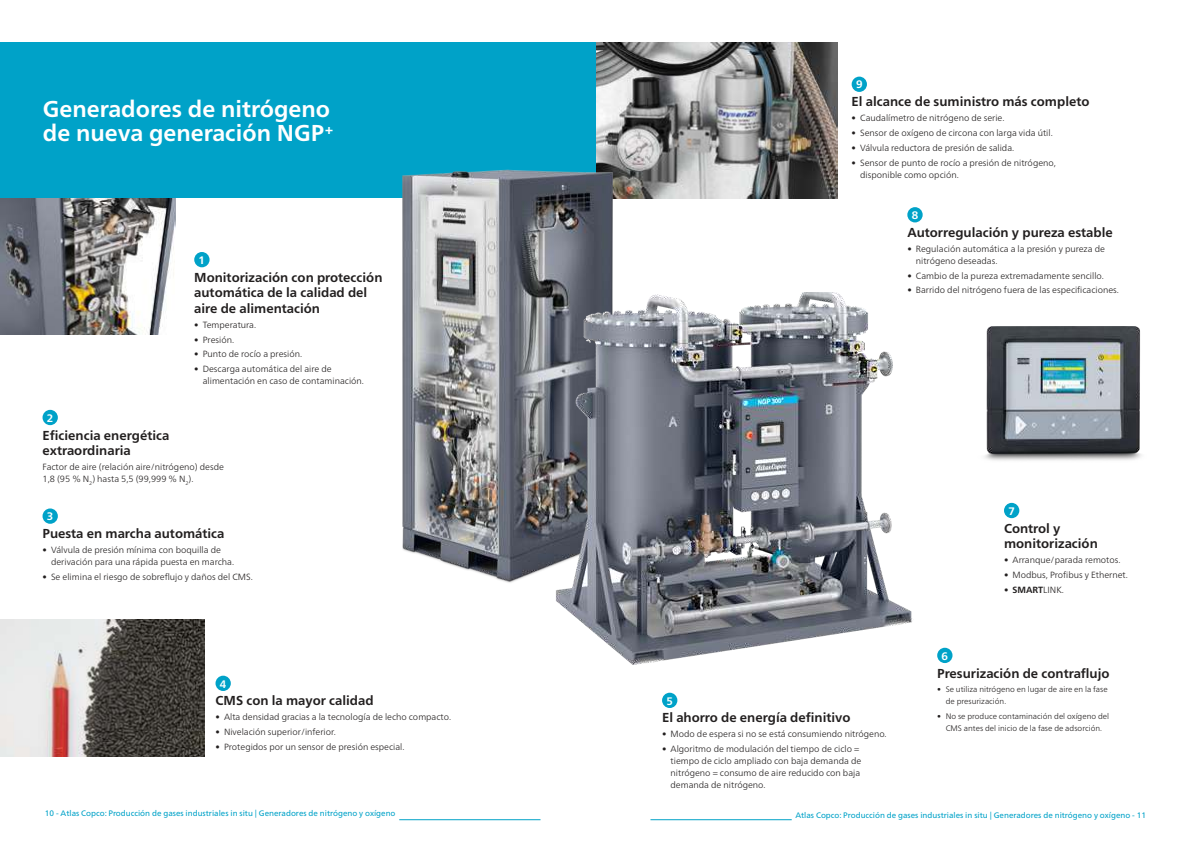
<style>
.page{position:relative;width:1191px;height:842px;background:#fff}
.page>*{position:absolute;margin:0;border:0;box-sizing:border-box;transform-origin:0 0}
.t1{font:700 23px/24px "Neue Frutiger World";color:#fff}
.t2{font:700 13px/15.6px "Neue Frutiger World";color:#221f1f}
.t3{font:700 10.9px "Neue Frutiger World";color:#fff}
.t4{font:300 9px/12px "Neue Frutiger World";color:#221f1f}
.t5{font:8px "Neue Frutiger World";color:#00a2c8}
.t6{font:300 8px/12px "Neue Frutiger World";color:#221f1f}
.s1{font-weight:700}
</style>
<div class="page">
<img style="left:595px;top:43px;width:242px;height:155px">
<div style="left:0;top:43px;width:595px;height:155px;background:#00a2c8"></div>
<img style="left:984px;top:327px;width:158px;height:134px">
<img style="left:402px;top:106px;width:277px;height:477px">
<img style="left:0;top:198px;width:176px;height:136px">
<img style="left:0;top:619px;width:204px;height:138px">
<img style="left:529px;top:292px;width:383px;height:373px">
<hr style="left:399px;top:819px;width:141px;height:1px;background:#00a2c8">
<hr style="left:650px;top:819px;width:141px;height:1px;background:#00a2c8">
<div style="left:194px;top:252px;width:15px;height:15px;background:#00a2c8;border-radius:50%"></div>
<div style="left:215px;top:676px;width:16px;height:15px;background:#00a2c8;border-radius:50%"></div>
<div style="left:43px;top:508px;width:15px;height:16px;background:#00a2c8;border-radius:50%"></div>
<div style="left:907px;top:207px;width:15px;height:15px;background:#00a2c8;border-radius:50%"></div>
<div style="left:851px;top:77px;width:16px;height:15px;background:#00a2c8;border-radius:50%"></div>
<div style="left:1004px;top:503px;width:15px;height:15px;background:#00a2c8;border-radius:50%"></div>
<div style="left:937px;top:648px;width:15px;height:15px;background:#00a2c8;border-radius:50%"></div>
<div style="left:662px;top:693px;width:15px;height:15px;background:#00a2c8;border-radius:50%"></div>
<div style="left:43px;top:410px;width:15px;height:15px;background:#00a2c8;border-radius:50%"></div>
<h1 class="t1" style="left:43px;top:98px;width:292px">Generadores de nitrógeno de nueva generación NGP <sup>+</sup></h1>
<p class="t3" style="left:199px;top:255px;width:8px">1</p>
<p class="t3" style="left:47px;top:412px;width:8px">2</p>
<h2 class="t2" style="left:194px;top:270px;width:190px">Monitorización con protección automática de la calidad del aire de alimentación</h2>
<p class="t4" style="left:194px;top:319px;width:63px">• Temperatura.</p>
<p class="t4" style="left:194px;top:334px;width:41px">• Presión.</p>
<p class="t4" style="left:194px;top:349px;width:109px">• Punto de rocío a presión.</p>
<p class="t4" style="left:203px;top:363px;width:163px;text-indent:-9px">• Descarga automática del aire de alimentación en caso de contaminación.</p>
<h2 class="t2" style="left:43px;top:428px;width:128px">Eficiencia energética extraordinaria</h2>
<p class="t4" style="left:43px;top:461px;width:183px">Factor de aire (relación aire/nitrógeno) desde<br>1,8 (95 % N<sub>2</sub>) hasta 5,5 (99,999 % N<sub>2</sub>).</p>
<p class="t3" style="left:47px;top:511px;width:8px">3</p>
<h2 class="t2" style="left:43px;top:526px;width:183px">Puesta en marcha automática</h2>
<p class="t4" style="left:51px;top:544px;width:185px;text-indent:-9px">• Válvula de presión mínima con boquilla de derivación para una rápida puesta en marcha.</p>
<p class="t4" style="left:43px;top:571px;width:212px">• Se elimina el riesgo de sobreflujo y daños del CMS.</p>
<p class="t3" style="left:220px;top:678px;width:8px">4</p>
<h2 class="t2" style="left:215px;top:693px;width:160px">CMS con la mayor calidad</h2>
<p class="t4" style="left:215px;top:711px;width:237px">• Alta densidad gracias a la tecnología de lecho compacto.</p>
<p class="t4" style="left:215px;top:726px;width:122px">• Nivelación superior/inferior.</p>
<p class="t4" style="left:215px;top:741px;width:191px">• Protegidos por un sensor de presión especial.</p>
<p class="t3" style="left:856px;top:79px;width:8px">9</p>
<h2 class="t2" style="left:851px;top:94px;width:239px">El alcance de suministro más completo</h2>
<p class="t4" style="left:851px;top:112px;width:154px">• Caudalímetro de nitrógeno de serie.</p>
<p class="t4" style="left:851px;top:127px;width:203px">• Sensor de oxígeno de circona con larga vida útil.</p>
<p class="t4" style="left:851px;top:142px;width:164px">• Válvula reductora de presión de salida.</p>
<p class="t4" style="left:860px;top:157px;width:197px;text-indent:-9px">• Sensor de punto de rocío a presión de nitrógeno, disponible como opción.</p>
<p class="t3" style="left:911px;top:210px;width:8px">8</p>
<h2 class="t2" style="left:907px;top:225px;width:207px">Autorregulación y pureza estable</h2>
<p class="t4" style="left:916px;top:243px;width:191px;text-indent:-9px">• Regulación automática a la presión y pureza de nitrógeno deseadas.</p>
<p class="t4" style="left:907px;top:270px;width:198px">• Cambio de la pureza extremadamente sencillo.</p>
<p class="t4" style="left:907px;top:285px;width:213px">• Barrido del nitrógeno fuera de las especificaciones.</p>
<p class="t3" style="left:1008px;top:505px;width:8px">7</p>
<p class="t3" style="left:666px;top:695px;width:8px">5</p>
<h2 class="t2" style="left:662px;top:710px;width:190px">El ahorro de energía definitivo</h2>
<p class="t4" style="left:662px;top:728px;width:226px">• Modo de espera si no se está consumiendo nitrógeno.</p>
<p class="t4" style="left:670px;top:743px;width:192px;text-indent:-9px">• Algoritmo de modulación del tiempo de ciclo = tiempo de ciclo ampliado con baja demanda de nitrógeno = consumo de aire reducido con baja demanda de nitrógeno.</p>
<p class="t3" style="left:941px;top:650px;width:8px">6</p>
<h2 class="t2" style="left:1004px;top:521px;width:95px">Control y monitorización</h2>
<p class="t4" style="left:1004px;top:554px;width:118px">• Arranque/parada remotos.</p>
<p class="t4" style="left:1004px;top:569px;width:125px">• Modbus, Profibus y Ethernet.</p>
<p class="t4" style="left:1004px;top:584px;width:62px">• <span class="s1">SMART</span>LINK.</p>
<h2 class="t2" style="left:937px;top:666px;width:174px">Presurización de contraflujo</h2>
<p class="t6" style="left:945px;top:684px;width:163px;text-indent:-9px">• Se utiliza nitrógeno en lugar de aire en la fase de presurización.</p>
<p class="t6" style="left:937px;top:711px;width:173px;text-align:center">• No se produce contaminación del oxígeno del<br>CMS antes del inicio de la fase de adsorción.</p>
<p class="t5" style="left:45px;top:810px;width:352px">10 - Atlas Copco: Producción de gases industriales in situ | Generadores de nitrógeno y oxígeno</p>
<p class="t5" style="left:795px;top:811px;width:352px">Atlas Copco: Producción de gases industriales in situ | Generadores de nitrógeno y oxígeno - 11</p>
</div>
